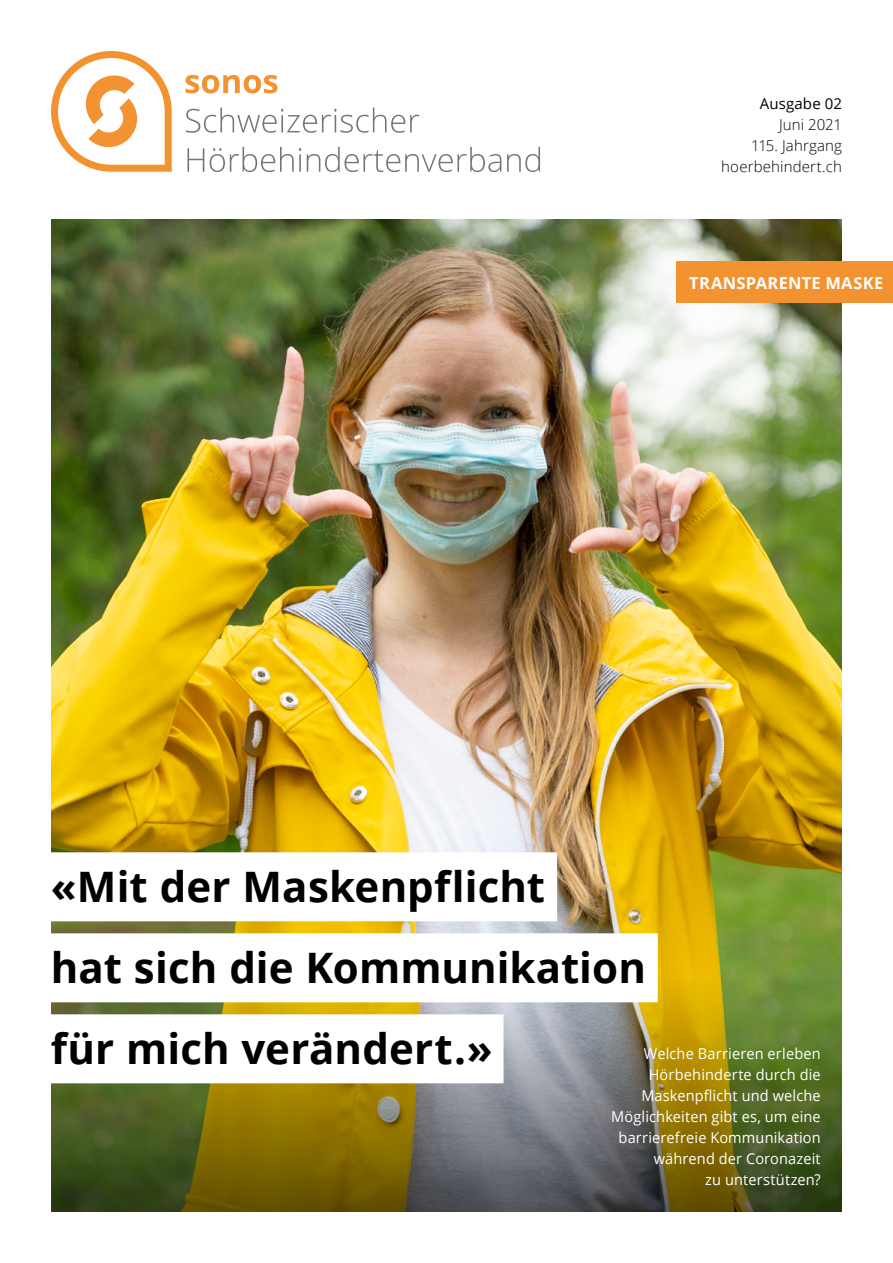
<style>
.page{position:relative;width:893px;height:1263px;background:#fff}
.page>*{position:absolute;margin:0;border:0;box-sizing:border-box;transform-origin:0 0}
.t1{font:700 42px/81px "Open Sans";color:#000}
.t2{font:700 16.5px "Open Sans";letter-spacing:.02em;color:#fff}
.t3{font:15px/21px "Open Sans";letter-spacing:.01em;color:#fff;text-align:right}
.t4{font:300 15px/21px "Open Sans";letter-spacing:.01em;color:#000;text-align:right}
.t5{font:15px "Open Sans";letter-spacing:.01em;color:#000}
</style>
<div class="page">
<img style="left:51px;top:219px;width:791px;height:496px">
<div style="left:676px;top:261px;width:217px;height:42px;background:#f39231"></div>
<svg style="left:51px;top:51px;width:121px;height:121px"></svg>
<svg style="left:186px;top:75px;width:92px;height:18px"></svg>
<svg style="left:186px;top:108px;width:233px;height:25px"></svg>
<svg style="left:187px;top:148px;width:17px;height:24px"></svg>
<svg style="left:210px;top:147px;width:91px;height:25px"></svg>
<svg style="left:307px;top:147px;width:194px;height:25px"></svg>
<svg style="left:507px;top:147px;width:33px;height:25px"></svg>
<img style="left:51px;top:715px;width:791px;height:497px">
<div style="left:39px;top:852px;width:518px;height:69px;background:#fff"></div>
<div style="left:39px;top:933px;width:619px;height:69px;background:#fff"></div>
<div style="left:39px;top:1014px;width:465px;height:69px;background:#fff"></div>
<p class="t5" style="left:760px;top:93px;width:84px">Ausgabe 02</p>
<p class="t4" style="left:721px;top:114px;width:122px">Juni 2021<br>115. Jahrgang hoerbehindert.ch</p>
<p class="t2" style="left:689px;top:271px;width:196px">TRANSPARENTE MASKE</p>
<h1 class="t1" style="left:51px;top:845px;width:596px">«Mit der Maskenpflicht<br>hat sich die Kommunikation für mich verändert.»</h1>
<p class="t3" style="left:611px;top:1043px;width:211px">Welche Barrieren erleben<br>Hörbehinderte durch die<br>Maskenpflicht und welche<br>Möglichkeiten gibt es, um eine barrierefreie Kommunikation während der Coronazeit<br>zu unterstützen?</p>
</div>
